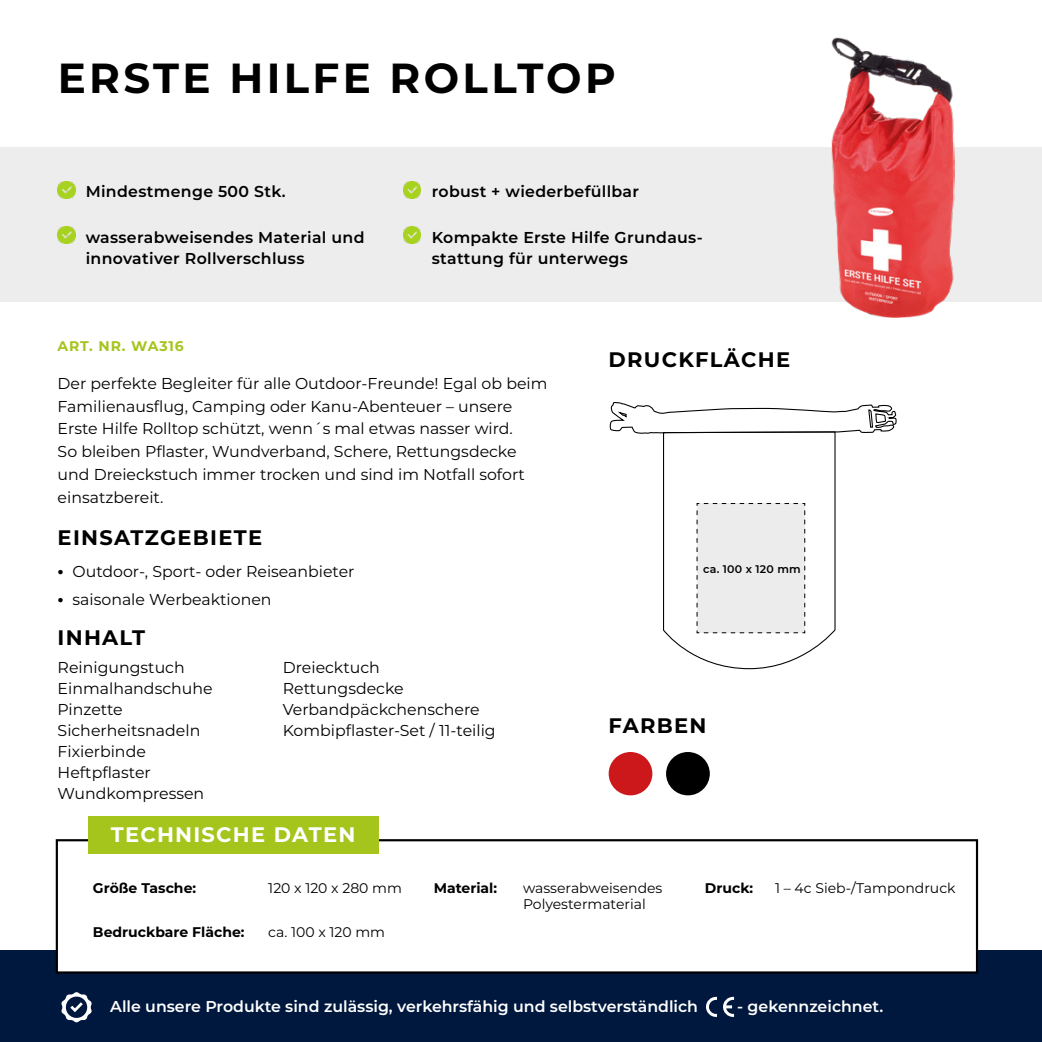
<style>
.page{position:relative;width:1042px;height:1042px;background:#fff}
.page>*{position:absolute;margin:0;border:0;box-sizing:border-box;transform-origin:0 0}
.t1{font:700 42px "Montserrat";letter-spacing:.08em;color:#000}
.t2{font:700 21px "Montserrat";letter-spacing:.06em;color:#000}
.t3{font:700 21px "Montserrat";letter-spacing:.06em;color:#fff}
.t4{font:15.75px/21px "Montserrat";color:#000}
.t5{font:600 15.75px/21px "Montserrat";letter-spacing:.02em;color:#000}
.t6{font:600 15.75px "Montserrat";color:#fff}
.t7{font:14px/16.8px "Montserrat";color:#000}
.t8{font:700 14px "Montserrat";color:#000}
.t9{font:700 14px "Montserrat";letter-spacing:.06em;color:#a5c41c}
.t10{font:600 11.03px "Montserrat";letter-spacing:.02em;color:#000}
.s1{font-weight:700;font-size:17.5px}
</style>
<div class="page">
<div style="left:0;top:950px;width:1042px;height:92px;background:#00183e"></div>
<svg style="left:706px;top:997px;width:11px;height:20px"></svg>
<svg style="left:723px;top:997px;width:11px;height:20px"></svg>
<svg style="left:61px;top:992px;width:31px;height:30px"></svg>
<div style="left:0;top:147px;width:1042px;height:155px;background:#ededed"></div>
<div style="left:57px;top:840px;width:920px;height:132px;background:#fff"></div>
<div style="left:56px;top:839px;width:922px;height:134px;border:2px solid #000"></div>
<div style="left:88px;top:816px;width:290px;height:38px;background:#a5c41c"></div>
<img style="left:831px;top:37px;width:124px;height:280px">
<img style="left:58px;top:182px;width:17px;height:17px">
<img style="left:58px;top:227px;width:17px;height:17px">
<img style="left:403px;top:182px;width:18px;height:17px">
<img style="left:403px;top:227px;width:18px;height:17px">
<svg style="left:609px;top:402px;width:288px;height:268px"></svg>
<div style="left:609px;top:752px;width:43px;height:43px;background:#cd181b;border-radius:50%"></div>
<div style="left:666px;top:752px;width:44px;height:43px;background:#000;border-radius:50%"></div>
<h1 class="t1" style="left:58px;top:48px;width:559px">ERSTE HILFE ROLLTOP</h1>
<p class="t5" style="left:86px;top:180px;width:201px">Mindestmenge 500 Stk.</p>
<p class="t5" style="left:86px;top:226px;width:280px">wasserabweisendes Material und innovativer Rollverschluss</p>
<p class="t5" style="left:432px;top:180px;width:209px">robust + wiederbefüllbar</p>
<p class="t5" style="left:432px;top:226px;width:272px">Kompakte Erste Hilfe Grundaus&shy;stattung für unterwegs</p>
<p class="t9" style="left:58px;top:336px;width:128px">ART. NR. WA316</p>
<p class="t4" style="left:58px;top:371px;width:491px;line-height:22.8px">Der perfekte Begleiter für alle Outdoor-Freunde! Egal ob beim Familienausflug, Camping oder Kanu-Abenteuer – unsere Erste Hilfe Rolltop schützt, wenn´s mal etwas nasser wird.<br>So bleiben Pflaster, Wundverband, Schere, Rettungsdecke und Dreieckstuch immer trocken und sind im Notfall sofort einsatzbereit.</p>
<h2 class="t2" style="left:58px;top:522px;width:206px">EINSATZGEBIETE</h2>
<p class="t4" style="left:58px;top:561px;width:298px"><span class="s1">•</span> Outdoor-, Sport- oder Reiseanbieter</p>
<p class="t4" style="left:58px;top:588px;width:215px"><span class="s1">•</span> saisonale Werbeaktionen</p>
<h2 class="t2" style="left:58px;top:623px;width:89px">INHALT</h2>
<p class="t4" style="left:58px;top:657px;width:156px">Reinigungstuch<br>Einmalhandschuhe<br>Pinzette<br>Sicherheitsnadeln<br>Fixierbinde<br>Heftpflaster<br>Wundkompressen</p>
<p class="t4" style="left:283px;top:657px;width:214px">Dreiecktuch<br>Rettungsdecke<br>Verbandpäckchenschere<br>Kombipflaster-Set / 11-teilig</p>
<h2 class="t3" style="left:111px;top:819px;width:246px">TECHNISCHE DATEN</h2>
<h2 class="t2" style="left:609px;top:344px;width:183px">DRUCKFLÄCHE</h2>
<p class="t10" style="left:703px;top:561px;width:99px">ca. 100 x 120 mm</p>
<h2 class="t2" style="left:609px;top:711px;width:99px">FARBEN</h2>
<p class="t8" style="left:93px;top:877px;width:105px">Größe Tasche:</p>
<p class="t7" style="left:268px;top:879px;width:135px">120 x 120 x 280 mm</p>
<p class="t8" style="left:434px;top:877px;width:65px">Material:</p>
<p class="t7" style="left:523px;top:879px;width:141px">wasserabweisendes<br>Polyestermaterial</p>
<p class="t8" style="left:705px;top:877px;width:50px">Druck:</p>
<p class="t7" style="left:775px;top:879px;width:182px">1 – 4c Sieb-/Tampondruck</p>
<p class="t8" style="left:93px;top:922px;width:153px">Bedruckbare Fläche:</p>
<p class="t7" style="left:268px;top:923px;width:118px">ca. 100 x 120 mm</p>
<p class="t6" style="left:110px;top:995px;width:589px">Alle unsere Produkte sind zulässig, verkehrsfähig und selbstverständlich</p>
<p class="t6" style="left:737px;top:995px;width:147px">- gekennzeichnet.</p>
</div>
